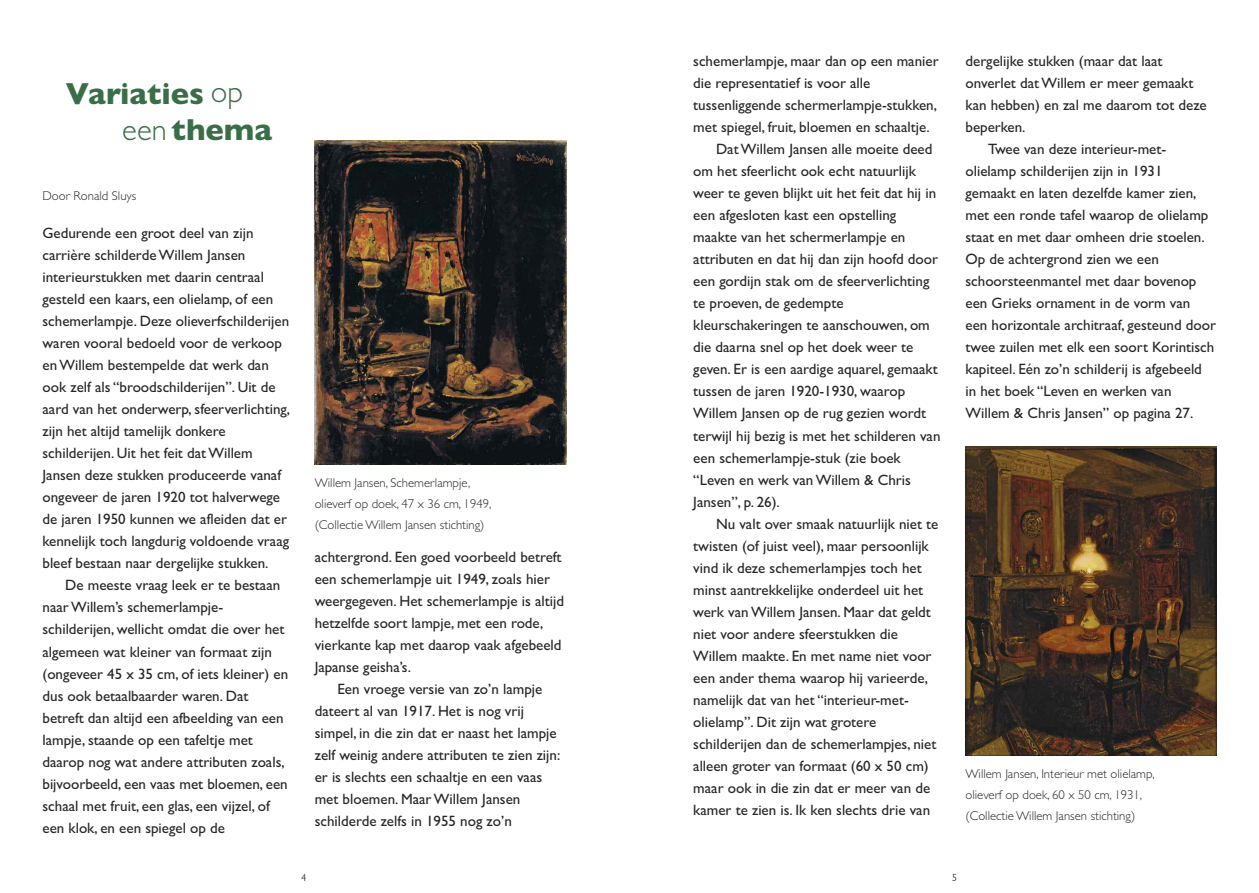
<style>
.page{position:relative;width:1259px;height:893px;background:#fff}
.page>*{position:absolute;margin:0;border:0;box-sizing:border-box;transform-origin:0 0}
.t1{font:700 30.75px "Gill Sans";color:#396e47}
.t2{font:15px "Gill Sans";color:#272526}
.t3{font:300 12.75px/21px "Gill Sans";color:#272526}
.s1{font-weight:300}
</style>
<div class="page">
<svg style="left:952px;top:874px;width:4px;height:7px"></svg>
<svg style="left:301px;top:874px;width:5px;height:7px"></svg>
<img style="left:315px;top:141px;width:251px;height:324px">
<img style="left:965px;top:446px;width:251px;height:309px">
<p class="t1" style="left:66px;top:75px;width:179px">Variaties <span class="s1">op</span></p>
<p class="t1" style="left:122px;top:112px;width:151px"><span class="s1">een</span> thema</p>
<p class="t3" style="left:43px;top:185px;width:95px">Door Ronald Sluys</p>
<p class="t2" style="left:43px;top:224px;width:212px">Gedurende een groot deel van zijn</p>
<p class="t2" style="left:43px;top:246px;width:204px">carrière schilderdeWillem Jansen</p>
<p class="t2" style="left:43px;top:268px;width:223px">interieurstukken met daarin centraal</p>
<p class="t2" style="left:43px;top:290px;width:232px">gesteld een kaars, een olielamp, of een</p>
<p class="t2" style="left:43px;top:312px;width:248px">schemerlampje. Deze olieverfschilderijen</p>
<p class="t2" style="left:43px;top:334px;width:241px">waren vooral bedoeld voor de verkoop</p>
<p class="t2" style="left:43px;top:356px;width:228px">enWillem bestempelde dat werk dan</p>
<p class="t2" style="left:43px;top:378px;width:235px">ook zelf als “broodschilderijen”. Uit de</p>
<p class="t2" style="left:43px;top:400px;width:249px">aard van het onderwerp, sfeerverlichting,</p>
<p class="t2" style="left:43px;top:422px;width:184px">zijn het altijd tamelijk donkere</p>
<p class="t2" style="left:43px;top:444px;width:212px">schilderijen. Uit het feit datWillem</p>
<p class="t2" style="left:43px;top:466px;width:240px">Jansen deze stukken produceerde vanaf</p>
<p class="t2" style="left:43px;top:488px;width:239px">ongeveer de jaren 1920 tot halverwege</p>
<p class="t2" style="left:43px;top:510px;width:246px">de jaren 1950 kunnen we afleiden dat er</p>
<p class="t2" style="left:43px;top:532px;width:248px">kennelijk toch langdurig voldoende vraag</p>
<p class="t2" style="left:43px;top:554px;width:227px">bleef bestaan naar dergelijke stukken.</p>
<p class="t2" style="left:65px;top:576px;width:216px">De meeste vraag leek er te bestaan</p>
<p class="t2" style="left:43px;top:598px;width:182px">naarWillem’s schemerlampje-</p>
<p class="t2" style="left:43px;top:620px;width:243px">schilderijen, wellicht omdat die over het</p>
<p class="t2" style="left:43px;top:643px;width:231px">algemeen wat kleiner van formaat zijn</p>
<p class="t2" style="left:43px;top:665px;width:247px">(ongeveer 45 x 35 cm, of iets kleiner) en</p>
<p class="t2" style="left:43px;top:687px;width:207px">dus ook betaalbaarder waren. Dat</p>
<p class="t2" style="left:43px;top:709px;width:243px">betreft dan altijd een afbeelding van een</p>
<p class="t2" style="left:43px;top:731px;width:212px">lampje, staande op een tafeltje met</p>
<p class="t2" style="left:43px;top:753px;width:244px">daarop nog wat andere attributen zoals,</p>
<p class="t2" style="left:43px;top:775px;width:247px">bijvoorbeeld, een vaas met bloemen, een</p>
<p class="t2" style="left:43px;top:797px;width:229px">schaal met fruit, een glas, een vijzel, of</p>
<p class="t2" style="left:43px;top:819px;width:184px">een klok, en een spiegel op de</p>
<p class="t3" style="left:315px;top:472px;width:178px">Willem Jansen, Schemerlampje, olieverf op doek, 47 x 36 cm, 1949, (Collectie Willem Jansen stichting)</p>
<p class="t2" style="left:315px;top:548px;width:248px">achtergrond. Een goed voorbeeld betreft</p>
<p class="t2" style="left:315px;top:570px;width:237px">een schemerlampje uit 1949, zoals hier</p>
<p class="t2" style="left:315px;top:592px;width:251px">weergegeven. Het schemerlampje is altijd</p>
<p class="t2" style="left:315px;top:614px;width:230px">hetzelfde soort lampje, met een rode,</p>
<p class="t2" style="left:315px;top:636px;width:248px">vierkante kap met daarop vaak afgebeeld</p>
<p class="t2" style="left:315px;top:658px;width:98px">Japanse geisha’s.</p>
<p class="t2" style="left:337px;top:680px;width:206px">Een vroege versie van zo’n lampje</p>
<p class="t2" style="left:315px;top:702px;width:211px">dateert al van 1917. Het is nog vrij</p>
<p class="t2" style="left:315px;top:724px;width:243px">simpel, in die zin dat er naast het lampje</p>
<p class="t2" style="left:315px;top:746px;width:247px">zelf weinig andere attributen te zien zijn:</p>
<p class="t2" style="left:315px;top:768px;width:229px">er is slechts een schaaltje en een vaas</p>
<p class="t2" style="left:315px;top:790px;width:207px">met bloemen. MaarWillem Jansen</p>
<p class="t2" style="left:315px;top:812px;width:199px">schilderde zelfs in 1955 nog zo’n</p>
<p class="t2" style="left:693px;top:52px;width:247px">schemerlampje, maar dan op een manier</p>
<p class="t2" style="left:693px;top:74px;width:178px">die representatief is voor alle</p>
<p class="t2" style="left:693px;top:96px;width:245px">tussenliggende schermerlampje-stukken,</p>
<p class="t2" style="left:693px;top:118px;width:238px">met spiegel, fruit, bloemen en schaaltje.</p>
<p class="t2" style="left:716px;top:140px;width:218px">DatWillem Jansen alle moeite deed</p>
<p class="t2" style="left:693px;top:162px;width:224px">om het sfeerlicht ook echt natuurlijk</p>
<p class="t2" style="left:693px;top:184px;width:244px">weer te geven blijkt uit het feit dat hij in</p>
<p class="t2" style="left:693px;top:206px;width:205px">een afgesloten kast een opstelling</p>
<p class="t2" style="left:693px;top:228px;width:214px">maakte van het schermerlampje en</p>
<p class="t2" style="left:693px;top:250px;width:246px">attributen en dat hij dan zijn hoofd door</p>
<p class="t2" style="left:693px;top:272px;width:238px">een gordijn stak om de sfeerverlichting</p>
<p class="t2" style="left:693px;top:294px;width:152px">te proeven, de gedempte</p>
<p class="t2" style="left:693px;top:316px;width:238px">kleurschakeringen te aanschouwen, om</p>
<p class="t2" style="left:693px;top:338px;width:222px">die daarna snel op het doek weer te</p>
<p class="t2" style="left:693px;top:360px;width:246px">geven. Er is een aardige aquarel, gemaakt</p>
<p class="t2" style="left:693px;top:382px;width:213px">tussen de jaren 1920-1930, waarop</p>
<p class="t2" style="left:693px;top:404px;width:234px">Willem Jansen op de rug gezien wordt</p>
<p class="t2" style="left:693px;top:427px;width:249px">terwijl hij bezig is met het schilderen van</p>
<p class="t2" style="left:693px;top:449px;width:209px">een schemerlampje-stuk (zie boek</p>
<p class="t2" style="left:693px;top:471px;width:219px">“Leven en werk vanWillem &amp; Chris</p>
<p class="t2" style="left:693px;top:493px;width:88px">Jansen”, p. 26).</p>
<p class="t2" style="left:716px;top:515px;width:224px">Nu valt over smaak natuurlijk niet te</p>
<p class="t2" style="left:693px;top:537px;width:237px">twisten (of juist veel), maar persoonlijk</p>
<p class="t2" style="left:693px;top:559px;width:230px">vind ik deze schemerlampjes toch het</p>
<p class="t2" style="left:693px;top:581px;width:231px">minst aantrekkelijke onderdeel uit het</p>
<p class="t2" style="left:693px;top:603px;width:239px">werk vanWillem Jansen. Maar dat geldt</p>
<p class="t2" style="left:693px;top:625px;width:206px">niet voor andere sfeerstukken die</p>
<p class="t2" style="left:693px;top:647px;width:240px">Willem maakte. En met name niet voor</p>
<p class="t2" style="left:693px;top:669px;width:236px">een ander thema waarop hij varieerde,</p>
<p class="t2" style="left:693px;top:691px;width:217px">namelijk dat van het “interieur-met-</p>
<p class="t2" style="left:693px;top:713px;width:184px">olielamp”. Dit zijn wat grotere</p>
<p class="t2" style="left:693px;top:735px;width:244px">schilderijen dan de schemerlampjes, niet</p>
<p class="t2" style="left:693px;top:757px;width:237px">alleen groter van formaat (60 x 50 cm)</p>
<p class="t2" style="left:693px;top:779px;width:238px">maar ook in die zin dat er meer van de</p>
<p class="t2" style="left:693px;top:801px;width:238px">kamer te zien is. Ik ken slechts drie van</p>
<p class="t2" style="left:965px;top:52px;width:198px">dergelijke stukken (maar dat laat</p>
<p class="t2" style="left:965px;top:74px;width:229px">onverlet datWillem er meer gemaakt</p>
<p class="t2" style="left:965px;top:96px;width:243px">kan hebben) en zal me daarom tot deze</p>
<p class="t2" style="left:965px;top:118px;width:62px">beperken.</p>
<p class="t2" style="left:988px;top:140px;width:179px">Twee van deze interieur-met-</p>
<p class="t2" style="left:965px;top:162px;width:199px">olielamp schilderijen zijn in 1931</p>
<p class="t2" style="left:965px;top:184px;width:232px">gemaakt en laten dezelfde kamer zien,</p>
<p class="t2" style="left:965px;top:206px;width:244px">met een ronde tafel waarop de olielamp</p>
<p class="t2" style="left:965px;top:228px;width:241px">staat en met daar omheen drie stoelen.</p>
<p class="t2" style="left:965px;top:250px;width:195px">Op de achtergrond zien we een</p>
<p class="t2" style="left:965px;top:272px;width:232px">schoorsteenmantel met daar bovenop</p>
<p class="t2" style="left:965px;top:294px;width:226px">een Grieks ornament in de vorm van</p>
<p class="t2" style="left:965px;top:316px;width:252px">een horizontale architraaf, gesteund door</p>
<p class="t2" style="left:965px;top:338px;width:250px">twee zuilen met elk een soort Korintisch</p>
<p class="t2" style="left:965px;top:360px;width:238px">kapiteel. Eén zo’n schilderij is afgebeeld</p>
<p class="t2" style="left:965px;top:382px;width:207px">in het boek “Leven en werken van</p>
<p class="t2" style="left:965px;top:404px;width:229px">Willem &amp; Chris Jansen” op pagina 27.</p>
<p class="t3" style="left:965px;top:763px;width:191px">Willem Jansen, Interieur met olielamp, olieverf op doek, 60 x 50 cm, 1931, (Collectie Willem Jansen stichting)</p>
</div>
